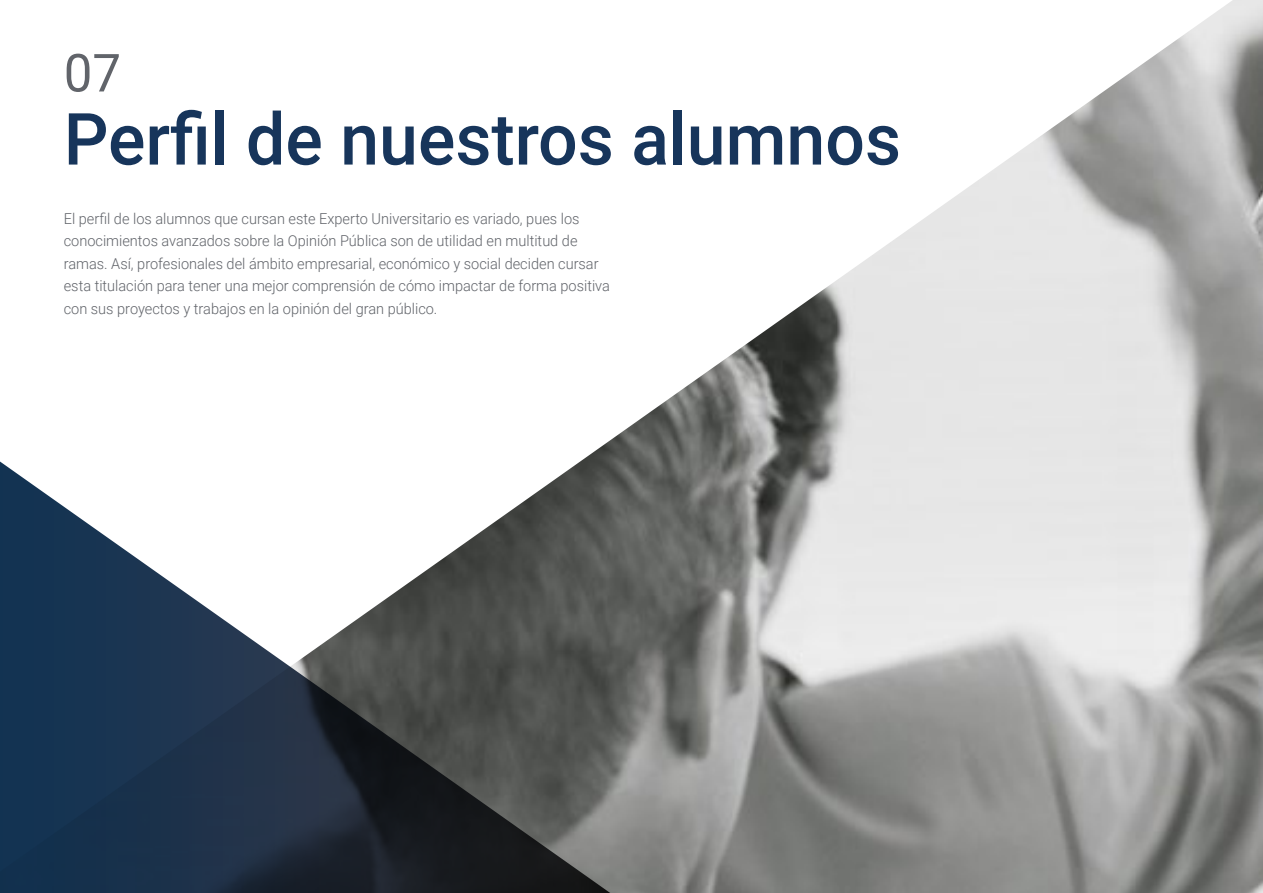
<style>
.page{position:relative;width:1263px;height:893px;background:#fff}
.page>*{position:absolute;margin:0;border:0;box-sizing:border-box;transform-origin:0 0}
.t1{font:500 72px "Roboto";color:#17355b}
.t2{font:52.5px "Roboto";color:#61646a}
.t3{font:300 15px/22.5px "Roboto";color:#61646a}
</style>
<div class="page">
<img style="left:602px;top:0;width:661px;height:893px">
<svg style="left:0;top:446px;width:640px;height:447px"></svg>
<h2 class="t2" style="left:64px;top:36px;width:59px">07</h2>
<h1 class="t1" style="left:64px;top:89px;width:839px">Perfil de nuestros alumnos</h1>
<p class="t3" style="left:64px;top:207px;width:548px">El perfil de los alumnos que cursan este Experto Universitario es variado, pues los conocimientos avanzados sobre la Opinión Pública son de utilidad en multitud de ramas. Así, profesionales del ámbito empresarial, económico y social deciden cursar esta titulación para tener una mejor comprensión de cómo impactar de forma positiva con sus proyectos y trabajos en la opinión del gran público.</p>
</div>
